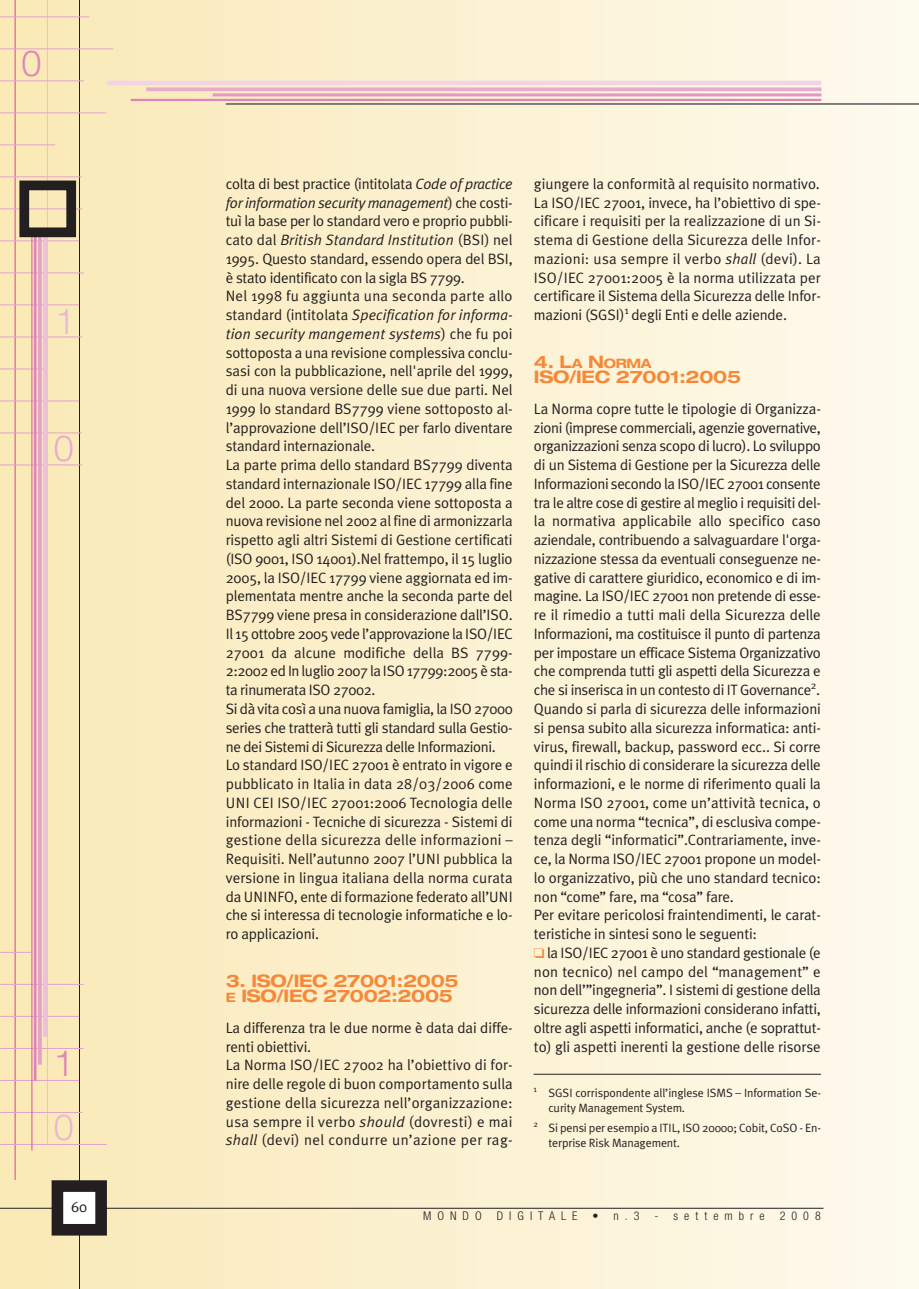
<style>
.page{position:relative;width:919px;height:1289px;background:#fff}
.page>*{position:absolute;margin:0;border:0;box-sizing:border-box;transform-origin:0 0}
.t1{font:300 36px "Helvetica Neue";color:#de85b7}
.t2{font:300 36px "Helvetica Neue";color:#eab6d3}
.t3{font:300 36px "Helvetica Neue";color:#e7abcd}
.t4{font:700 expanded 17.25px/15px "Helvetica Neue";letter-spacing:-.015em;color:#f58938}
.t5{font:15px/18.8px "Meta Plus Normal";letter-spacing:-.01em;color:#231f20}
.t6{font:700 expanded 12.9px "Helvetica Neue";color:#f58938}
.t7{font:12px/15px "Meta Plus Normal";letter-spacing:-.01em;color:#231f20}
.t8{font:300 condensed 12px "Helvetica Neue";letter-spacing:.505em;color:#231f20}
.s1{font-style:italic}
.s2{font-size:12.9px}
.s3{font-size:17.25px}
.s4{color:#f58938}
</style>
<div class="page">
<div style="left:906px;top:0;width:12px;height:1288px;background:#fdfaef"></div>
<div style="left:0;top:0;width:906px;height:1288px;background:linear-gradient(to right,#f9e8b6,#fdfaed)"></div>
<hr style="left:47px;top:0;width:1px;height:1143px;background:#edc0d9">
<hr style="left:0;top:1207px;width:823px;height:1px;background:#231f20">
<hr style="left:107px;top:81px;width:714px;height:4px;background:#f2d4e5">
<svg style="left:146px;top:87px;width:675px;height:4px;background:#e9b2cd"></svg>
<hr style="left:131px;top:99px;width:690px;height:2px;background:#de85b7">
<hr style="left:15px;top:0;width:1px;height:1179px;background:#d14498">
<hr style="left:79px;top:0;width:1px;height:1288px;background:#231f20">
<hr style="left:0;top:17px;width:89px;height:1px;background:#e5a2c8">
<hr style="left:0;top:48px;width:113px;height:1px;background:#e5a2c8">
<hr style="left:0;top:80px;width:84px;height:1px;background:#e5a2c8">
<hr style="left:0;top:112px;width:106px;height:1px;background:#e5a2c8">
<hr style="left:0;top:144px;width:55px;height:1px;background:#e5a2c8">
<hr style="left:0;top:176px;width:82px;height:1px;background:#e5a2c8">
<hr style="left:0;top:208px;width:82px;height:1px;background:#e5a2c8">
<hr style="left:0;top:240px;width:79px;height:1px;background:#e5a2c8">
<hr style="left:0;top:272px;width:84px;height:1px;background:#e5a2c8">
<hr style="left:0;top:304px;width:79px;height:1px;background:#e5a2c8">
<hr style="left:0;top:336px;width:82px;height:1px;background:#e5a2c8">
<hr style="left:0;top:368px;width:44px;height:1px;background:#e5a2c8">
<hr style="left:0;top:400px;width:79px;height:1px;background:#e5a2c8">
<hr style="left:0;top:432px;width:82px;height:1px;background:#e5a2c8">
<hr style="left:0;top:464px;width:82px;height:1px;background:#e5a2c8">
<hr style="left:0;top:952px;width:31px;height:1px;background:#e5a2c8">
<hr style="left:0;top:984px;width:84px;height:1px;background:#e5a2c8">
<hr style="left:0;top:1015px;width:79px;height:1px;background:#e5a2c8">
<hr style="left:0;top:1048px;width:83px;height:1px;background:#e5a2c8">
<hr style="left:0;top:1080px;width:79px;height:1px;background:#e5a2c8">
<hr style="left:0;top:1112px;width:82px;height:1px;background:#e5a2c8">
<hr style="left:0;top:1144px;width:107px;height:1px;background:#e5a2c8">
<svg style="left:38px;top:237px;width:4px;height:827px;background:#e5a6c6"></svg>
<hr style="left:34px;top:232px;width:3px;height:848px;background:#de85b7">
<hr style="left:31px;top:235px;width:1px;height:915px;background:#d55da2">
<div style="left:57px;top:1185px;width:44px;height:44px;background:#fff"></div>
<div style="left:52px;top:1180px;width:55px;height:55px;border:12px solid #231f20"></div>
<hr style="left:226px;top:103px;width:692px;height:2px;background:#57585a">
<div style="left:43px;top:232px;width:5px;height:804px;background:#edc0d9"></div>
<hr style="left:212px;top:93px;width:609px;height:3px;background:#e298c2">
<div style="left:19px;top:180px;width:57px;height:57px;border:10px solid #231f20"></div>
<hr style="left:533px;top:1073px;width:288px;height:1px;background:#231f20">
<h1 class="t1" style="left:21px;top:51px;width:22px">0</h1>
<h1 class="t2" style="left:55px;top:308px;width:22px">1</h1>
<h1 class="t3" style="left:54px;top:435px;width:22px">0</h1>
<h1 class="t1" style="left:54px;top:1049px;width:22px">1</h1>
<h1 class="t2" style="left:54px;top:1113px;width:22px">0</h1>
<p class="t5" style="left:71px;top:1197px;width:18px">60</p>
<p class="t5" style="left:226px;top:174px;width:288px">colta di best practice (intitolata <span class="s1">Code of practice for information security management</span>) che costi&shy;tuì la base per lo standard vero e proprio pubbli&shy;cato dal <span class="s1">British Standard Institution</span> (BSI) nel 1995. Questo standard, essendo opera del BSI, è stato identificato con la sigla BS 7799.<br>Nel 1998 fu aggiunta una seconda parte allo standard (intitolata <span class="s1">Specification for informa&shy;tion security mangement systems</span>) che fu poi sottoposta a una revisione complessiva conclu&shy;sasi con la pubblicazione, nell'aprile del 1999, di una nuova versione delle sue due parti. Nel 1999 lo standard BS7799 viene sottoposto al&shy;l’approvazione dell’ISO/IEC per farlo diventare standard internazionale.<br>La parte prima dello standard BS7799 diventa standard internazionale ISO/IEC 17799 alla fine del 2000. La parte seconda viene sottoposta a nuova revisione nel 2002 al fine di armonizzarla rispetto agli altri Sistemi di Gestione certificati (ISO 9001, ISO 14001).Nel frattempo, il 15 luglio 2005, la ISO/IEC 17799 viene aggiornata ed im&shy;plementata mentre anche la seconda parte del BS7799 viene presa in considerazione dall’ISO.<br>Il 15 ottobre 2005 vede l’approvazione la ISO/IEC 27001 da alcune modifiche della BS 7799- 2:2002 ed In luglio 2007 la ISO 17799:2005 è sta&shy;ta rinumerata ISO 27002.<br>Si dà vita così a una nuova famiglia, la ISO 27000 series che tratterà tutti gli standard sulla Gestio&shy;ne dei Sistemi di Sicurezza delle Informazioni.<br>Lo standard ISO/IEC 27001 è entrato in vigore e pubblicato in Italia in data 28/03/2006 come UNI CEI ISO/IEC 27001:2006 Tecnologia delle informazioni - Tecniche di sicurezza - Sistemi di gestione della sicurezza delle informazioni – Requisiti. Nell’autunno 2007 l’UNI pubblica la versione in lingua italiana della norma curata da UNINFO, ente di formazione federato all’UNI che si interessa di tecnologie informatiche e lo&shy;ro applicazioni.</p>
<p class="t4" style="left:226px;top:975px;width:234px">3. ISO/IEC 27001:2005<br><span class="s2">E</span> ISO/IEC 27002:2005</p>
<p class="t5" style="left:226px;top:1018px;width:288px">La differenza tra le due norme è data dai diffe&shy;renti obiettivi.<br>La Norma ISO/IEC 27002 ha l’obiettivo di for&shy;nire delle regole di buon comportamento sulla gestione della sicurezza nell’organizzazione: usa sempre il verbo <span class="s1">should</span> (dovresti) e mai <span class="s1">shall</span> (devi) nel condurre un’azione per rag-</p>
<p class="t5" style="left:534px;top:174px;width:288px;text-align:justify">giungere la conformità al requisito normativo.<br>La ISO/IEC 27001, invece, ha l’obiettivo di spe&shy;cificare i requisiti per la realizzazione di un Si&shy;stema di Gestione della Sicurezza delle Infor&shy;mazioni: usa sempre il verbo <span class="s1">shall</span> (devi). La ISO/IEC 27001:2005 è la norma utilizzata per certificare il Sistema della Sicurezza delle Infor&shy;mazioni (SGSI)<sup>1</sup> degli Enti e delle aziende.</p>
<p class="t6" style="left:534px;top:359px;width:119px"><span class="s3">4. L</span>A <span class="s3">N</span>ORMA</p>
<p class="t4" style="left:534px;top:371px;width:208px">ISO/IEC 27001:2005</p>
<p class="t5" style="left:534px;top:399px;width:288px">La Norma copre tutte le tipologie di Organizza&shy;zioni (imprese commerciali, agenzie governative, organizzazioni senza scopo di lucro). Lo sviluppo di un Sistema di Gestione per la Sicurezza delle Informazioni secondo la ISO/IEC 27001 consente tra le altre cose di gestire al meglio i requisiti del&shy;la normativa applicabile allo specifico caso aziendale, contribuendo a salvaguardare l'orga&shy;nizzazione stessa da eventuali conseguenze ne&shy;gative di carattere giuridico, economico e di im&shy;magine. La ISO/IEC 27001 non pretende di esse&shy;re il rimedio a tutti mali della Sicurezza delle Informazioni, ma costituisce il punto di partenza per impostare un efficace Sistema Organizzativo che comprenda tutti gli aspetti della Sicurezza e che si inserisca in un contesto di IT Governance<sup>2</sup>.<br>Quando si parla di sicurezza delle informazioni si pensa subito alla sicurezza informatica: anti&shy;virus, firewall, backup, password ecc.. Si corre quindi il rischio di considerare la sicurezza delle informazioni, e le norme di riferimento quali la Norma ISO 27001, come un’attività tecnica, o come una norma “tecnica”, di esclusiva compe&shy;tenza degli “informatici”.Contrariamente, inve&shy;ce, la Norma ISO/IEC 27001 propone un model&shy;lo organizzativo, più che uno standard tecnico: non “come” fare, ma “cosa” fare.<br>Per evitare pericolosi fraintendimenti, le carat&shy;teristiche in sintesi sono le seguenti:</p>
<p class="t5" style="left:534px;top:943px;width:288px;text-align:justify"><span class="s4">❑</span> la ISO/IEC 27001 è uno standard gestionale (e non tecnico) nel campo del “management” e non dell’”ingegneria”. I sistemi di gestione della sicurezza delle informazioni considerano infatti, oltre agli aspetti informatici, anche (e soprattut&shy;to) gli aspetti inerenti la gestione delle risorse</p>
<p class="t7" style="left:548px;top:1085px;width:274px;text-indent:-15px"><sup>1</sup> SGSI corrispondente all’inglese ISMS – Information Se&shy;curity Management System.</p>
<p class="t7" style="left:548px;top:1119px;width:274px;text-indent:-15px"><sup>2</sup> Si pensi per esempio a ITIL, ISO 20000; Cobit, CoSO - En&shy;terprise Risk Management.</p>
<p class="t8" style="left:423px;top:1211px;width:399px">MONDO DIGITALE • n.3 - settembre 2008</p>
</div>
